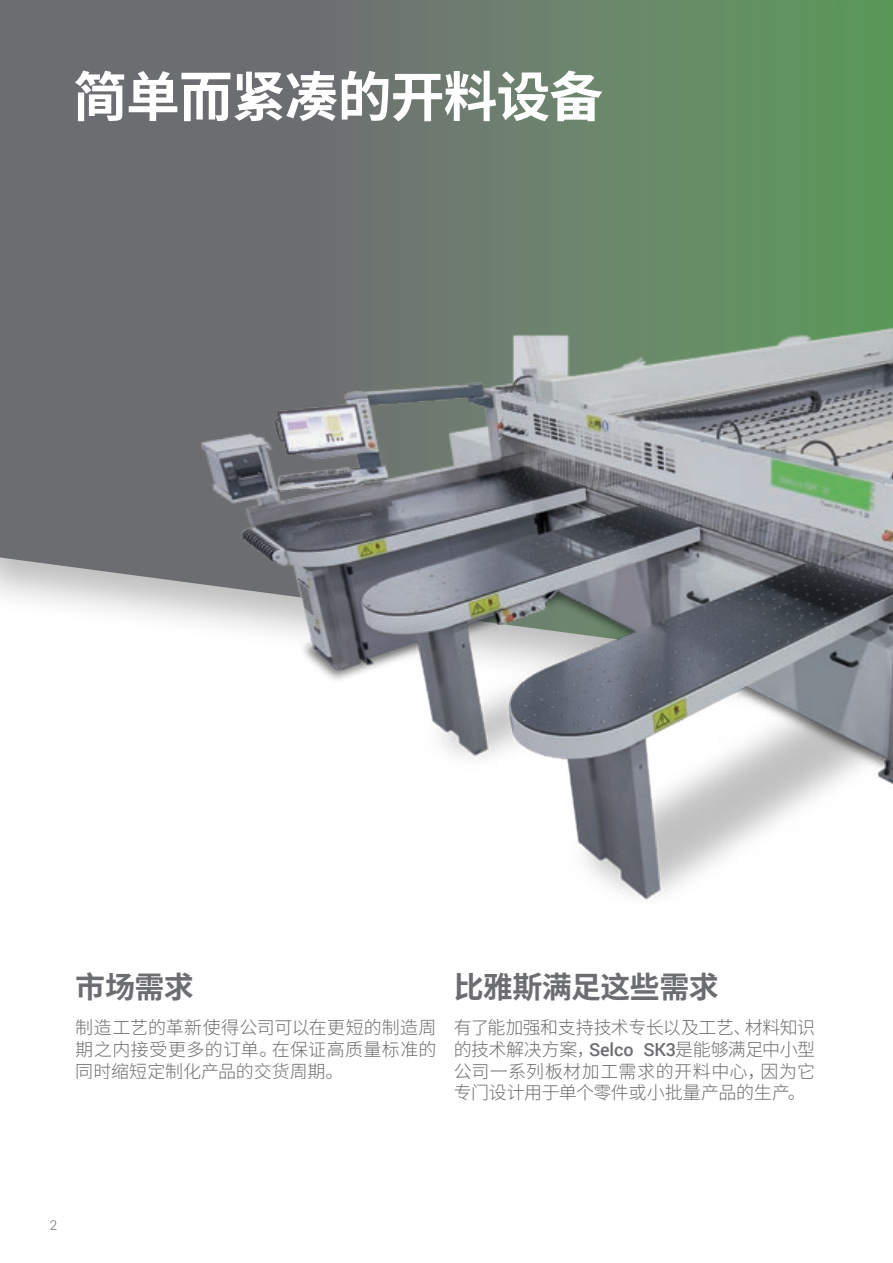
<style>
.page{position:relative;width:893px;height:1263px;background:#fff}
.page>*{position:absolute;margin:0;border:0;box-sizing:border-box;transform-origin:0 0}
.t1{font:700 54px "Noto Sans CJ Ksc";letter-spacing:-.02em;color:#fff}
.t2{font:700 30px "Noto Sans CJ Ksc";letter-spacing:-.02em;color:#6c6d70}
.t3{font:300 18px/21.6px "Noto Sans CJ Ksc";letter-spacing:.005em;color:#6c6d70;text-align:justify}
.t4{font:300 13.5px "Roboto";color:#6c6d70}
.s1{font-family:"Roboto";font-weight:500}
</style>
<div class="page">
<svg style="left:0;top:0;width:893px;height:617px;background:#6d7c6f"></svg>
<img style="left:164px;top:238px;width:729px;height:662px">
<p class="t1" style="left:73px;top:66px;width:532px">简单而紧凑的开料设备</p>
<h2 class="t2" style="left:76px;top:970px;width:120px">市场需求</h2>
<p class="t3" style="left:76px;top:1017px;width:362px">制造工艺的革新使得公司可以在更短的制造周期之内接受更多的订单。在保证高质量标准的同时缩短定制化产品的交货周期。</p>
<h2 class="t2" style="left:454px;top:970px;width:267px">比雅斯满足这些需求</h2>
<p class="t3" style="left:454px;top:1017px;width:363px">有了能加强和支持技术专长以及工艺、材料知识的技术解决方案，<span class="s1">Selco SK3</span>是能够满足中小型公司一系列板材加工需求的开料中心，因为它专门设计用于单个零件或小批量产品的生产。</p>
<p class="t4" style="left:50px;top:1215px;width:9px">2</p>
</div>
